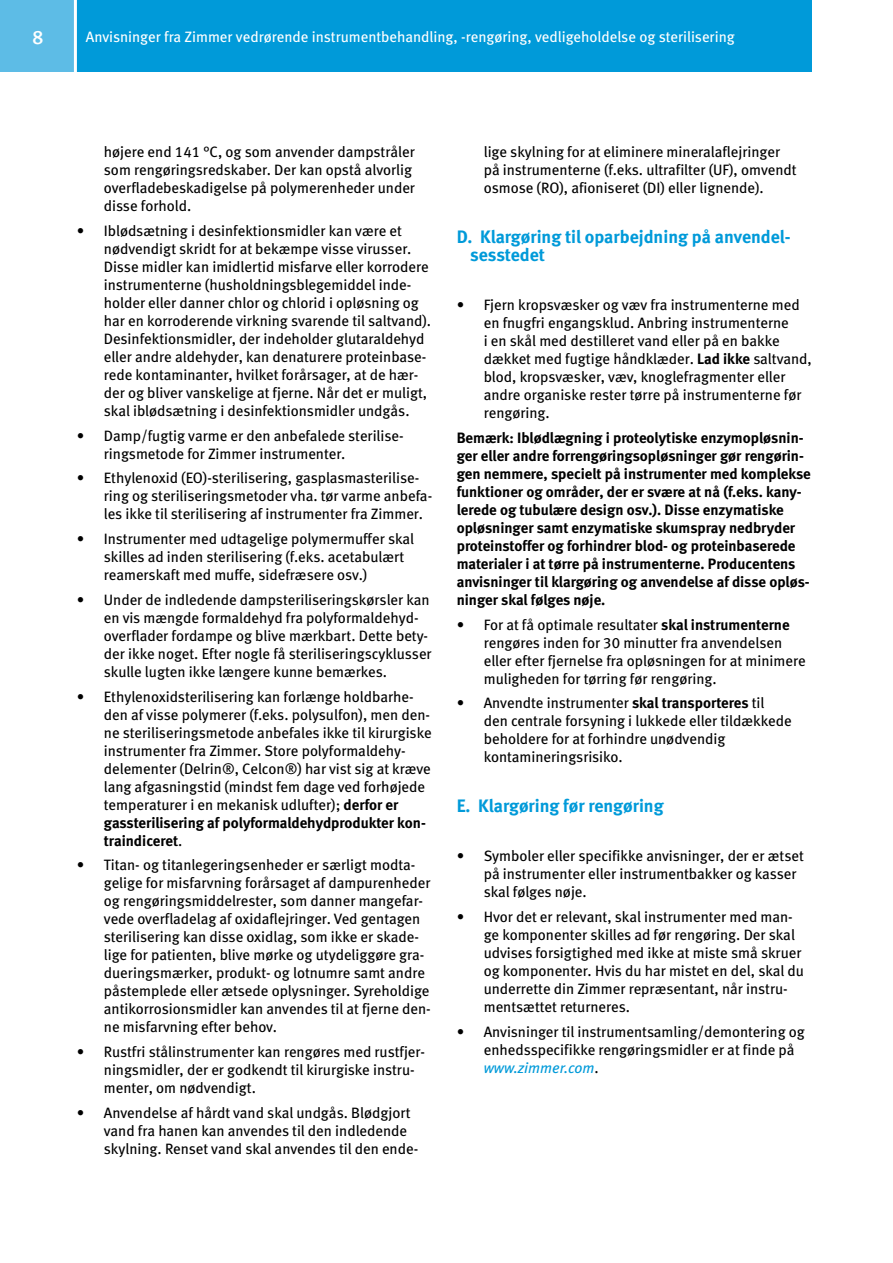
<style>
.page{position:relative;width:893px;height:1263px;background:#fff}
.page>*{position:absolute;margin:0;border:0;box-sizing:border-box;transform-origin:0 0}
.t1{font:19.5px "Meta Medium LF";color:#fff}
.t2{font:18px/18px "Meta Bold LF";color:#009ad9}
.t3{font:15px/18px "Meta Book LF";color:#000}
.t4{font:15px/18px "Meta Bold LF";color:#000}
.t5{font:15px "Meta Book LF";color:#fff}
.s1{font-family:"Meta Bold LF"}
.s2{font-family:"Meta Book LF"}
.s3{font-style:italic;color:#009ad9}
</style>
<div class="page">
<div style="left:77px;top:0;width:735px;height:72px;background:#009ad9"></div>
<div style="left:0;top:0;width:74px;height:72px;background:#5dbce6"></div>
<h1 class="t1" style="left:32px;top:26px;width:12px">8</h1>
<p class="t5" style="left:86px;top:28px;width:650px">Anvisninger fra Zimmer vedrørende instrumentbehandling, -rengøring, vedligeholdelse og sterilisering</p>
<p class="t3" style="left:104px;top:143px;width:313px">højere end 141 °C, og som anvender dampstråler som rengøringsredskaber. Der kan opstå alvorlig overfladebeskadigelse på polymerenheder under disse forhold.</p>
<p class="t3" style="left:104px;top:221px;width:329px;text-indent:-27px">• Iblødsætning i desinfektionsmidler kan være et nødvendigt skridt for at bekæmpe visse virusser.<br>Disse midler kan imidlertid misfarve eller korrodere instrumenterne (husholdningsblegemiddel inde&shy;holder eller danner chlor og chlorid i opløsning og har en korroderende virkning svarende til saltvand).<br>Desinfektionsmidler, der indeholder glutaraldehyd eller andre aldehyder, kan denaturere proteinbase&shy;rede kontaminanter, hvilket forårsager, at de hær&shy;der og bliver vanskelige at fjerne. Når det er muligt, skal iblødsætning i desinfektionsmidler undgås.</p>
<p class="t3" style="left:104px;top:426px;width:301px;text-indent:-27px">• Damp/fugtig varme er den anbefalede sterilise&shy;ringsmetode for Zimmer instrumenter.</p>
<p class="t3" style="left:104px;top:469px;width:330px;text-indent:-27px">• Ethylenoxid (EO)-sterilisering, gasplasmasterilise&shy;ring og steriliseringsmetoder vha. tør varme anbefa&shy;les ikke til sterilisering af instrumenter fra Zimmer.</p>
<p class="t3" style="left:104px;top:530px;width:312px;text-indent:-27px">• Instrumenter med udtagelige polymermuffer skal skilles ad inden sterilisering (f.eks. acetabulært reamerskaft med muffe, sidefræsere osv.)</p>
<p class="t3" style="left:104px;top:590px;width:329px;text-indent:-27px">• Under de indledende dampsteriliseringskørsler kan en vis mængde formaldehyd fra polyformaldehyd&shy;overflader fordampe og blive mærkbart. Dette bety&shy;der ikke noget. Efter nogle få steriliseringscyklusser skulle lugten ikke længere kunne bemærkes.</p>
<p class="t3" style="left:104px;top:687px;width:329px;text-indent:-27px">• Ethylenoxidsterilisering kan forlænge holdbarhe&shy;den af visse polymerer (f.eks. polysulfon), men den&shy;ne steriliseringsmetode anbefales ikke til kirurgiske instrumenter fra Zimmer. Store polyformaldehy&shy;delementer (Delrin®, Celcon®) har vist sig at kræve lang afgasningstid (mindst fem dage ved forhøjede temperaturer i en mekanisk udlufter); <span class="s1">derfor er</span></p>
<p class="t4" style="left:104px;top:813px;width:323px">gassterilisering af polyformaldehydprodukter kon&shy;traindiceret<span class="s2">.</span></p>
<p class="t3" style="left:104px;top:856px;width:328px;text-indent:-27px">• Titan- og titanlegeringsenheder er særligt modta&shy;gelige for misfarvning forårsaget af dampurenheder og rengøringsmiddelrester, som danner mangefar&shy;vede overfladelag af oxidaflejringer. Ved gentagen sterilisering kan disse oxidlag, som ikke er skade&shy;lige for patienten, blive mørke og utydeliggøre gra&shy;dueringsmærker, produkt- og lotnumre samt andre påstemplede eller ætsede oplysninger. Syreholdige antikorrosionsmidler kan anvendes til at fjerne den&shy;ne misfarvning efter behov.</p>
<p class="t3" style="left:104px;top:1043px;width:323px;text-indent:-27px">• Rustfri stålinstrumenter kan rengøres med rustfjer&shy;ningsmidler, der er godkendt til kirurgiske instru&shy;menter, om nødvendigt.</p>
<p class="t3" style="left:104px;top:1103px;width:316px;text-indent:-27px">• Anvendelse af hårdt vand skal undgås. Blødgjort vand fra hanen kan anvendes til den indledende skylning. Renset vand skal anvendes til den ende-</p>
<p class="t3" style="left:484px;top:143px;width:314px">lige skylning for at eliminere mineralaflejringer på instrumenterne (f.eks. ultrafilter (UF), omvendt osmose (RO), afioniseret (DI) eller lignende).</p>
<p class="t2" style="left:470px;top:227px;width:322px;text-indent:-14px">D. Klargøring til oparbejdning på anvendel&shy;sesstedet</p>
<p class="t3" style="left:484px;top:296px;width:330px;text-indent:-27px">• Fjern kropsvæsker og væv fra instrumenterne med en fnugfri engangsklud. Anbring instrumenterne<br>i en skål med destilleret vand eller på en bakke dækket med fugtige håndklæder. <span class="s1">Lad ikke</span> saltvand, blod, kropsvæsker, væv, knoglefragmenter eller andre organiske rester tørre på instrumenterne før rengøring.</p>
<p class="t4" style="left:457px;top:428px;width:356px">Bemærk: Iblødlægning i proteolytiske enzymopløsnin&shy;ger eller andre forrengøringsopløsninger gør rengørin&shy;gen nemmere, specielt på instrumenter med komplekse funktioner og områder, der er svære at nå (f.eks. kany&shy;lerede og tubulære design osv.). Disse enzymatiske opløsninger samt enzymatiske skumspray nedbryder proteinstoffer og forhindrer blod- og proteinbaserede materialer i at tørre på instrumenterne. Producentens anvisninger til klargøring og anvendelse af disse opløs&shy;ninger skal følges nøje.</p>
<p class="t3" style="left:484px;top:615px;width:323px;text-indent:-27px">• For at få optimale resultater <span class="s1">skal instrumenterne </span>rengøres inden for 30 minutter fra anvendelsen eller efter fjernelse fra opløsningen for at minimere muligheden for tørring før rengøring.</p>
<p class="t3" style="left:484px;top:694px;width:309px;text-indent:-27px">• Anvendte instrumenter <span class="s1">skal transporteres</span> til den centrale forsyning i lukkede eller tildækkede beholdere for at forhindre unødvendig kontamineringsrisiko.</p>
<p class="t2" style="left:457px;top:796px;width:208px">E. Klargøring før rengøring</p>
<p class="t3" style="left:484px;top:847px;width:322px;text-indent:-27px">• Symboler eller specifikke anvisninger, der er ætset på instrumenter eller instrumentbakker og kasser skal følges nøje.</p>
<p class="t3" style="left:484px;top:908px;width:322px;text-indent:-27px">• Hvor det er relevant, skal instrumenter med man&shy;ge komponenter skilles ad før rengøring. Der skal udvises forsigtighed med ikke at miste små skruer og komponenter. Hvis du har mistet en del, skal du underrette din Zimmer repræsentant, når instru&shy;mentsættet returneres.</p>
<p class="t3" style="left:484px;top:1022px;width:323px;text-indent:-27px">• Anvisninger til instrumentsamling/demontering og enhedsspecifikke rengøringsmidler er at finde på <span class="s3">www.zimmer.com</span>.</p>
</div>
